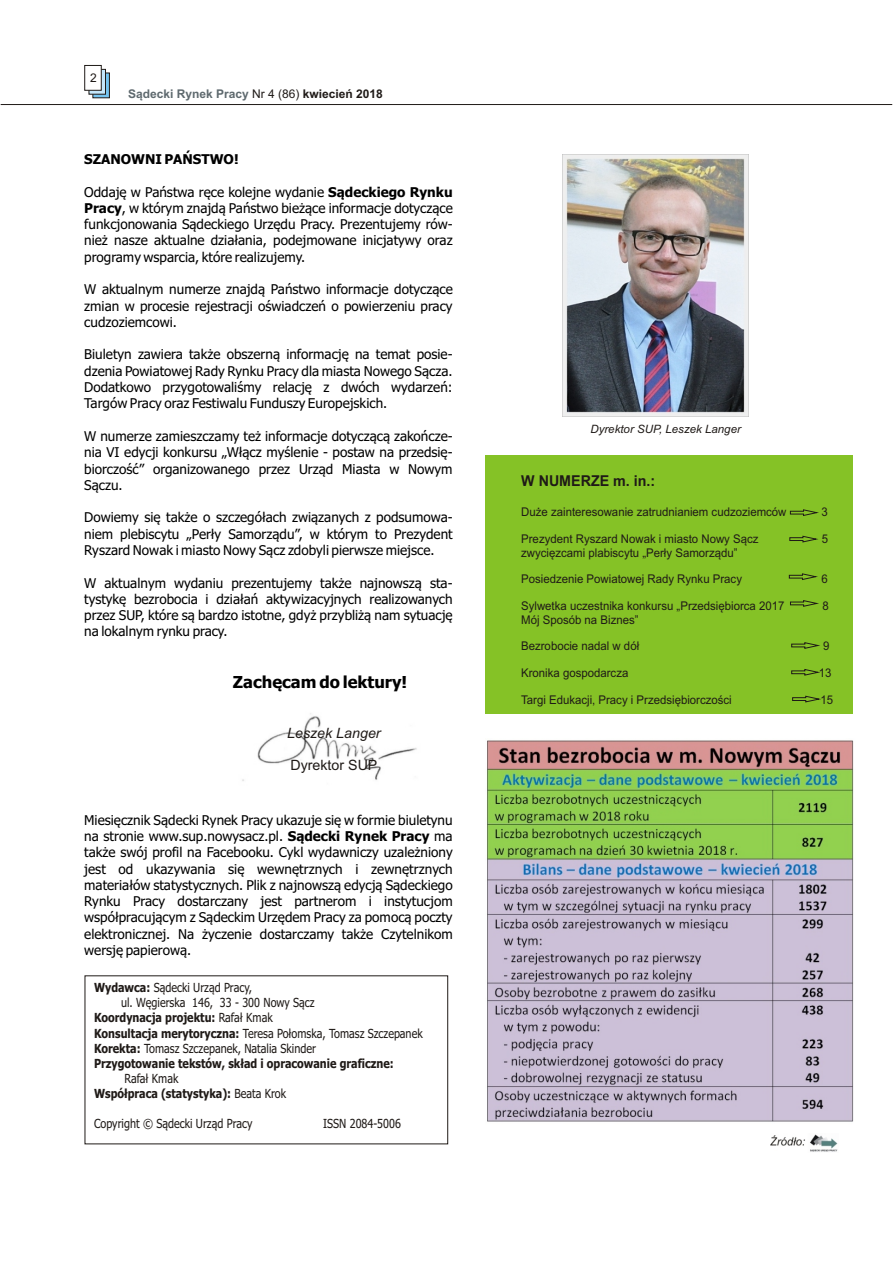
<style>
.page{position:relative;width:894px;height:1263px;background:#fff}
.page>*{position:absolute;margin:0;border:0;box-sizing:border-box;transform-origin:0 0}
.t1{font:700 16.5px "Tahoma";color:#000}
.t2{font:700 15px "Arial";color:#1f1a17;scale:.95 1}
.t3{font:italic 14.25px "Arial";color:#1f1a17}
.t4{font:14.25px "Arial";color:#1f1a17}
.t5{font:13.5px/16.4px "Tahoma";color:#000;text-align:justify}
.t6{font:700 13.5px "Tahoma";color:#000}
.t7{font:12.45px "Tahoma";color:#1f1a17;scale:.86 1}
.t8{font:700 12.45px/15.1px "Tahoma";color:#1f1a17;scale:.86 1}
.t9{font:12px "Arial";color:#1f1a17;scale:.95 1}
.t10{font:700 12px "Arial";color:#5e696e}
.t11{font:12px "Arial";color:#1f1a17}
.t12{font:italic 11.55px "Arial";color:#1f1a17}
.s1{font-weight:400;color:#1f1a17}
.s2{color:#1f1a17}
.s3{font-weight:700}
.s4{font-weight:400}
</style>
<div class="page">
<hr style="left:1px;top:104px;width:891px;height:1px;background:#1f1a17">
<svg style="left:93px;top:73px;width:17px;height:25px"></svg>
<svg style="left:89px;top:69px;width:17px;height:25px"></svg>
<div style="left:85px;top:65px;width:16px;height:25px;background:#fff"></div>
<img style="left:242px;top:713px;width:175px;height:68px">
<img style="left:771px;top:1134px;width:67px;height:18px">
<div style="left:485px;top:455px;width:367px;height:259px;background:#85c226"></div>
<svg style="left:790px;top:509px;width:28px;height:7px"></svg>
<svg style="left:790px;top:536px;width:28px;height:6px"></svg>
<svg style="left:789px;top:573px;width:28px;height:7px"></svg>
<svg style="left:791px;top:642px;width:29px;height:7px"></svg>
<svg style="left:790px;top:600px;width:28px;height:7px"></svg>
<img style="left:563px;top:155px;width:185px;height:262px">
<svg style="left:791px;top:669px;width:29px;height:7px"></svg>
<svg style="left:792px;top:696px;width:28px;height:6px"></svg>
<img style="left:487px;top:740px;width:367px;height:382px">
<p class="t11" style="left:90px;top:74px;width:8px">2</p>
<p class="t10" style="left:128px;top:89px;width:256px">S¹decki Rynek Pracy <span class="s1">Nr 4 (86)</span> <span class="s2">kwiecieñ 2018</span></p>
<p class="t6" style="left:84px;top:154px;width:156px">SZANOWNI PAÑSTWO!</p>
<p class="t5" style="left:84px;top:185px;width:370px">Oddajê w Pañstwa rêce kolejne wydanie <span class="s3">S¹deckiego Rynku Pracy</span>, w którym znajd¹ Pañstwo bie¿¹ce informacje dotycz¹ce funkcjonowania S¹deckiego Urzêdu Pracy. Prezentujemy rów&shy;nie¿ nasze aktualne dzia³ania, podejmowane inicjatywy oraz programy wsparcia, które realizujemy.</p>
<p class="t5" style="left:84px;top:282px;width:370px">W aktualnym numerze znajd¹ Pañstwo informacje dotycz¹ce zmian w procesie rejestracji oœwiadczeñ o powierzeniu pracy cudzoziemcowi.</p>
<p class="t5" style="left:84px;top:348px;width:370px">Biuletyn zawiera tak¿e obszern¹ informacjê na temat posie&shy;dzenia Powiatowej Rady Rynku Pracy dla miasta Nowego S¹cza.<br>Dodatkowo przygotowaliœmy relacjê z dwóch wydarzeñ:<br>Targów Pracy oraz Festiwalu Funduszy Europejskich.</p>
<p class="t5" style="left:84px;top:429px;width:370px">W numerze zamieszczamy te¿ informacje dotycz¹c¹ zakoñcze&shy;nia VI edycji konkursu „W³¹cz myœlenie - postaw na przedsiê&shy;biorczoœæ” organizowanego przez Urz¹d Miasta w Nowym S¹czu.</p>
<p class="t5" style="left:84px;top:510px;width:370px">Dowiemy siê tak¿e o szczegó³ach zwi¹zanych z podsumowa&shy;niem plebiscytu „Per³y Samorz¹du”, w którym to Prezydent Ryszard Nowak i miasto Nowy S¹cz zdobyli pierwsze miejsce.</p>
<p class="t5" style="left:84px;top:576px;width:370px">W aktualnym wydaniu prezentujemy tak¿e najnowsz¹ sta&shy;tystykê bezrobocia i dzia³añ aktywizacyjnych realizowanych przez SUP, które s¹ bardzo istotne, gdy¿ przybli¿¹ nam sytuacjê na lokalnym rynku pracy.</p>
<p class="t1" style="left:233px;top:676px;width:176px">Zachêcam do lektury!</p>
<p class="t3" style="left:287px;top:728px;width:95px">Leszek Langer</p>
<p class="t4" style="left:290px;top:759px;width:89px">Dyrektor SUP</p>
<p class="t5" style="left:84px;top:813px;width:370px">Miesiêcznik S¹decki Rynek Pracy ukazuje siê w formie biuletynu na stronie www.sup.nowysacz.pl. <span class="s3">S¹decki Rynek Pracy</span> ma tak¿e swój profil na Facebooku. Cykl wydawniczy uzale¿niony jest od ukazywania siê wewnêtrznych i zewnêtrznych materia³ów statystycznych. Plik z najnowsz¹ edycj¹ S¹deckiego Rynku Pracy dostarczany jest partnerom i instytucjom wspó³pracuj¹cym z S¹deckim Urzêdem Pracy za pomoc¹ poczty elektronicznej. Na ¿yczenie dostarczamy tak¿e Czytelnikom wersjê papierow¹.</p>
<p class="t7" style="left:94px;top:983px;width:185px"><span class="s3">Wydawca:</span> S¹decki Urz¹d Pracy,</p>
<p class="t7" style="left:121px;top:998px;width:227px">ul. Wêgierska 146, 33 - 300 Nowy S¹cz</p>
<p class="t8" style="left:94px;top:1011px;width:209px">Koordynacja projektu: <span class="s4">Rafa³ Kmak</span></p>
<p class="t7" style="left:94px;top:1028px;width:384px"><span class="s3">Konsultacja merytoryczna:</span> Teresa Po³omska, Tomasz Szczepanek</p>
<p class="t7" style="left:94px;top:1043px;width:260px"><span class="s3">Korekta:</span> Tomasz Szczepanek, Natalia Skinder</p>
<p class="t8" style="left:94px;top:1057px;width:350px">Przygotowanie tekstów, sk³ad i opracowanie graficzne:</p>
<p class="t8" style="left:94px;top:1072px;width:225px;text-indent:30px"><span class="s4">Rafa³ Kmak<br></span>Wspó³praca (statystyka): <span class="s4">Beata Krok</span></p>
<p class="t7" style="left:94px;top:1119px;width:186px">Copyright © S¹decki Urz¹d Pracy</p>
<p class="t7" style="left:323px;top:1119px;width:92px">ISSN 2084-5006</p>
<p class="t12" style="left:590px;top:425px;width:152px">Dyrektor SUP, Leszek Langer</p>
<p class="t2" style="left:521px;top:475px;width:143px">W NUMERZE m. in.:</p>
<p class="t9" style="left:521px;top:508px;width:281px">Du¿e zainteresowanie zatrudnianiem cudzoziemców</p>
<p class="t9" style="left:821px;top:508px;width:8px">3</p>
<p class="t9" style="left:521px;top:534px;width:251px">Prezydent Ryszard Nowak i miasto Nowy S¹cz</p>
<p class="t9" style="left:822px;top:534px;width:8px">5</p>
<p class="t9" style="left:521px;top:548px;width:229px">zwyciêzcami plabiscytu „Per³y Samorz¹du”</p>
<p class="t9" style="left:521px;top:575px;width:234px">Posiedzenie Powiatowej Rady Rynku Pracy</p>
<p class="t9" style="left:821px;top:575px;width:8px">6</p>
<p class="t9" style="left:521px;top:601px;width:279px">Sylwetka uczestnika konkursu „Przedsiêbiorca 2017</p>
<p class="t9" style="left:823px;top:601px;width:8px">8</p>
<p class="t9" style="left:521px;top:615px;width:125px">Mój Sposób na Biznes”</p>
<p class="t9" style="left:521px;top:642px;width:126px">Bezrobocie nadal w dó³</p>
<p class="t9" style="left:823px;top:642px;width:8px">9</p>
<p class="t9" style="left:521px;top:668px;width:114px">Kronika gospodarcza</p>
<p class="t9" style="left:819px;top:668px;width:15px">13</p>
<p class="t9" style="left:521px;top:695px;width:223px">Targi Edukacji, Pracy i Przedsiêbiorczoœci</p>
<p class="t9" style="left:821px;top:695px;width:15px">15</p>
</div>
